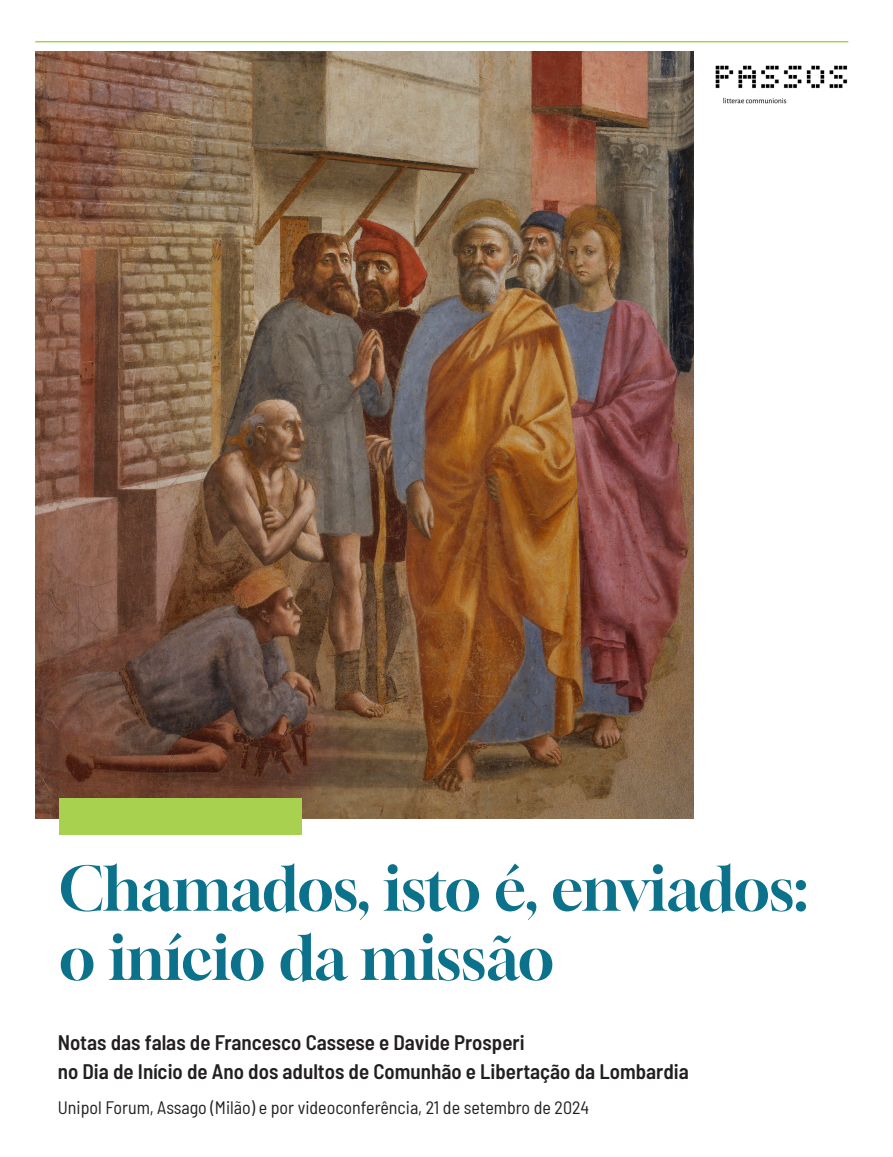
<style>
.page{position:relative;width:893px;height:1157px;background:#fff}
.page>*{position:absolute;margin:0;border:0;box-sizing:border-box;transform-origin:0 0}
.t1{font:60px/69.2px "Gloock";letter-spacing:-.01em;color:#0c728b}
.t2{font:600 semi-condensed 21px "Barlow";color:#231f20}
.t3{font:semi-condensed 18px "Barlow";color:#231f20}
</style>
<div class="page">
<img style="left:35px;top:52px;width:658px;height:766px">
<div style="left:59px;top:798px;width:243px;height:36px;background:#a8d14f"></div>
<hr style="left:35px;top:41px;width:813px;height:1px;background:#a8d14f">
<img style="left:715px;top:65px;width:133px;height:39px">
<p class="t1" style="left:59px;top:856px;width:751px">Chamados, isto é, enviados: o início da missão</p>
<p class="t2" style="left:58px;top:1027px;width:468px">Notas das falas de Francesco Cassese e Davide Prosperi</p>
<p class="t2" style="left:58px;top:1055px;width:632px">no Dia de Início de Ano dos adultos de Comunhão e Libertação da Lombardia</p>
<p class="t3" style="left:58px;top:1094px;width:533px">Unipol Forum, Assago (Milão) e por videoconferência, 21 de setembro de 2024</p>
</div>
